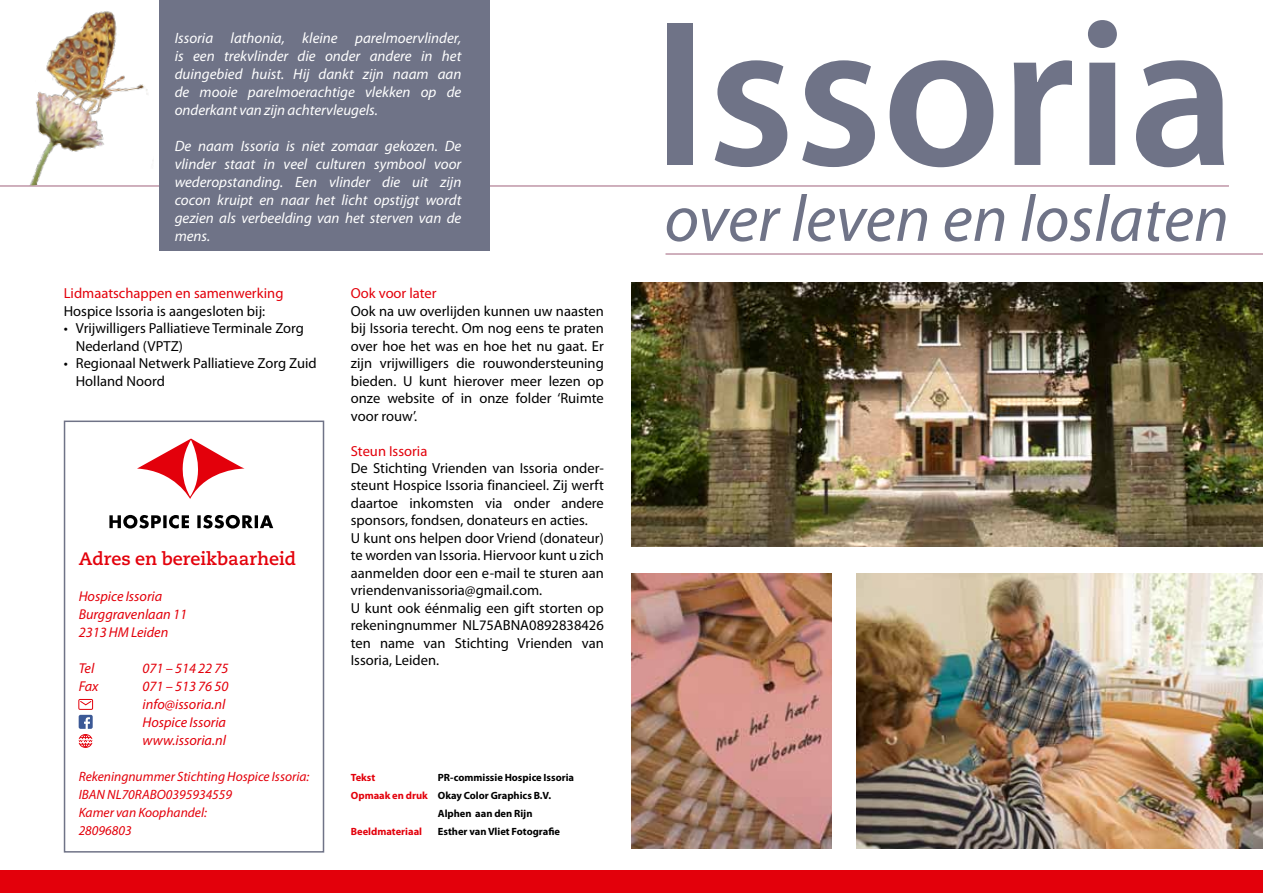
<style>
.page{position:relative;width:1263px;height:893px;background:#fff}
.page>*{position:absolute;margin:0;border:0;box-sizing:border-box;transform-origin:0 0}
.t1{font:600 210px "Myriad Pro";color:#6f7387}
.t2{font:italic 66px "Myriad Pro";color:#6f7387}
.t3{font:700 18px "Caecilia";color:#e3000b}
.t4{font:italic 15px/18px "Myriad Pro";color:#fff;text-align:justify}
.t5{font:14.55px/17.4px "Myriad Pro";color:#000}
.t6{font:14.55px "Myriad Pro";color:#e3000b}
.t7{font:italic 14.25px/18px "Myriad Pro";color:#e3000b}
.t8{font:italic 13.5px/18px "Myriad Pro";color:#e3000b}
.t9{font:700 10.5px "Myriad Pro";color:#000}
.t10{font:700 10.5px "Myriad Pro";color:#e3000b}
.s1{color:#e3000b}
</style>
<div class="page">
<div style="left:0;top:871px;width:1263px;height:22px;background:#e3000b"></div>
<img style="left:631px;top:282px;width:632px;height:265px">
<img style="left:857px;top:573px;width:406px;height:275px">
<img style="left:631px;top:573px;width:200px;height:275px">
<hr style="left:0;top:185px;width:1229px;height:2px;background:#c096a7">
<hr style="left:665px;top:253px;width:598px;height:2px;background:#c096a7">
<svg style="left:109px;top:515px;width:164px;height:14px"></svg>
<svg style="left:137px;top:439px;width:108px;height:60px"></svg>
<img style="left:1px;top:11px;width:153px;height:176px">
<div style="left:64px;top:421px;width:260px;height:432px;border:2px solid #6f7387"></div>
<div style="left:159px;top:0;width:331px;height:251px;background:#6f7387"></div>
<div style="left:78px;top:699px;width:15px;height:11px;border:1px solid #e3000b"></div>
<svg style="left:80px;top:700px;width:12px;height:6px"></svg>
<svg style="left:79px;top:715px;width:14px;height:33px"></svg>
<p class="t4" style="left:175px;top:28px;width:288px">Issoria lathonia, kleine parelmoervlinder, is een trekvlinder die onder andere in het duingebied huist. Hij dankt zijn naam aan de mooie parelmoerachtige vlekken op de onderkant van zijn achtervleugels.</p>
<p class="t4" style="left:175px;top:136px;width:288px">De naam Issoria is niet zomaar gekozen. De vlinder staat in veel culturen symbool voor wederopstanding. Een vlinder die uit zijn cocon kruipt en naar het licht opstijgt wordt gezien als verbeelding van het sterven van de mens.</p>
<p class="t6" style="left:64px;top:284px;width:221px">Lidmaatschappen en samenwerking</p>
<p class="t5" style="left:64px;top:302px;width:203px">Hospice Issoria is aangesloten bij:</p>
<p class="t5" style="left:76px;top:319px;width:230px;text-indent:-12px">• Vrijwilligers Palliatieve Terminale Zorg<br>Nederland (VPTZ)</p>
<p class="t5" style="left:76px;top:354px;width:243px;text-indent:-12px">• Regionaal Netwerk Palliatieve Zorg Zuid<br>Holland Noord</p>
<p class="t3" style="left:79px;top:548px;width:219px">Adres en bereikbaarheid</p>
<p class="t7" style="left:79px;top:587px;width:110px">Hospice Issoria<br>Burggravenlaan 11<br>2313 HM Leiden</p>
<p class="t7" style="left:79px;top:659px;width:17px">Tel</p>
<p class="t7" style="left:142px;top:659px;width:88px">071 – 514 22 75</p>
<p class="t7" style="left:79px;top:677px;width:21px">Fax</p>
<p class="t7" style="left:142px;top:677px;width:88px">071 – 513 76 50 info@issoria.nl<br>Hospice Issoria www.issoria.nl</p>
<p class="t8" style="left:79px;top:767px;width:232px">Rekeningnummer Stichting Hospice Issoria:<br>IBAN NL70RABO0395934559<br>Kamer van Koophandel:<br>28096803</p>
<p class="t6" style="left:351px;top:284px;width:87px">Ook voor later</p>
<p class="t5" style="left:351px;top:302px;width:255px;text-align:justify">Ook na uw overlijden kunnen uw naasten bij Issoria terecht. Om nog eens te praten over hoe het was en hoe het nu gaat. Er zijn vrijwilligers die rouwondersteuning bieden. U kunt hierover meer lezen op onze website of in onze folder ‘Ruimte voor rouw’.</p>
<p class="t6" style="left:351px;top:442px;width:78px">Steun Issoria</p>
<p class="t5" style="left:351px;top:459px;width:255px">De Stichting Vrienden van Issoria onder&shy;steunt Hospice Issoria financieel. Zij werft daartoe inkomsten via onder andere sponsors, fondsen, donateurs en acties.<br>U kunt ons helpen door Vriend (donateur) te worden van Issoria. Hiervoor kunt u zich aanmelden door een e-mail te sturen aan vriendenvanissoria@gmail.com.<br>U kunt ook éénmalig een gift storten op rekeningnummer NL75ABNA0892838426 ten name van Stichting Vrienden van Issoria, Leiden.</p>
<p class="t10" style="left:351px;top:770px;width:26px">Tekst</p>
<p class="t9" style="left:438px;top:770px;width:138px">PR-commissie Hospice Issoria</p>
<p class="t9" style="left:351px;top:788px;width:202px"><span class="s1">Opmaak en druk</span> Okay Color Graphics B.V.</p>
<p class="t9" style="left:438px;top:806px;width:96px">Alphen aan den Rijn</p>
<p class="t10" style="left:351px;top:824px;width:73px">Beeldmateriaal</p>
<p class="t9" style="left:438px;top:824px;width:124px">Esther van Vliet Fotografie</p>
<h1 class="t1" style="left:652px;top:-39px;width:586px">Issoria</h1>
<h2 class="t2" style="left:664px;top:178px;width:566px">over leven en loslaten</h2>
</div>
